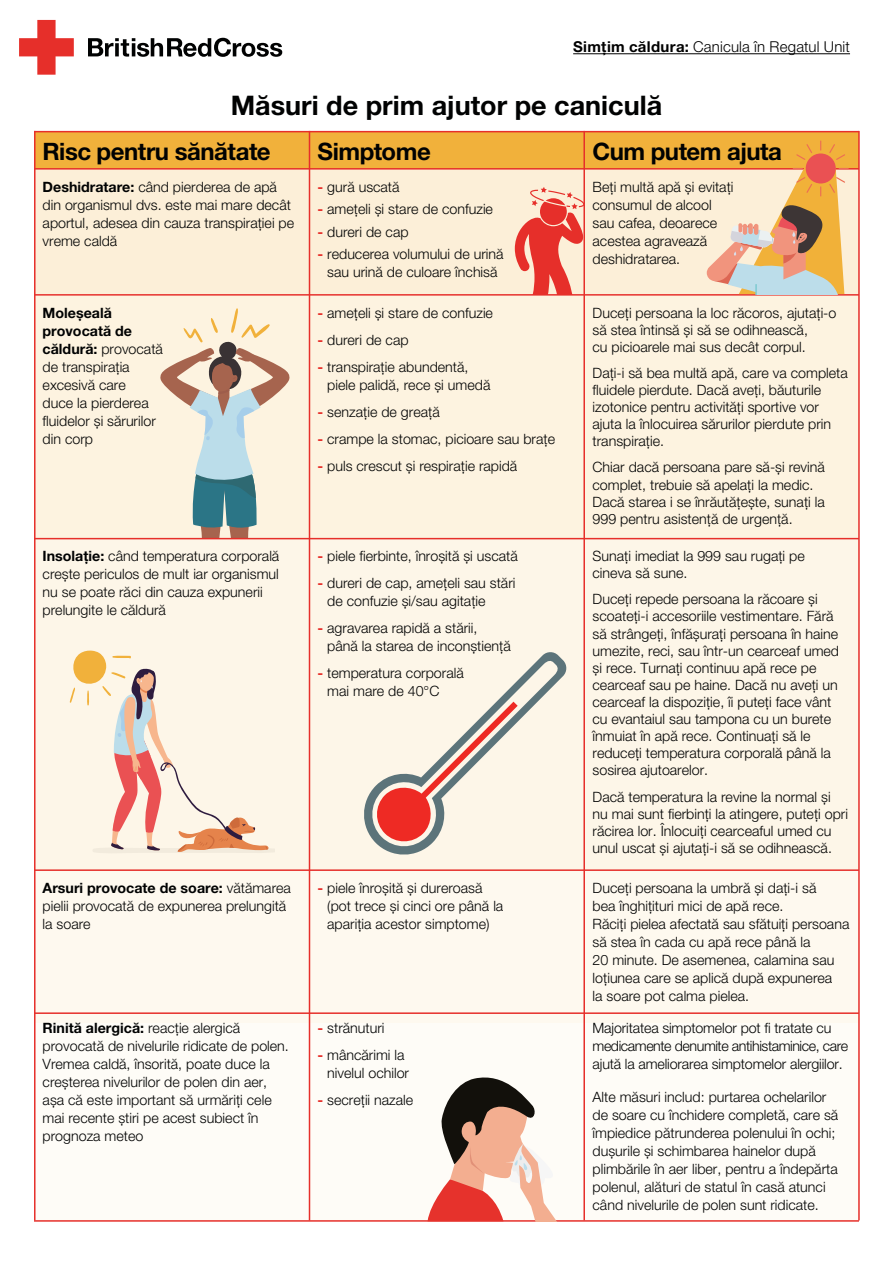
<style>
.page{position:relative;width:893px;height:1263px;background:#fff}
.page>*{position:absolute;margin:0;border:0;box-sizing:border-box;transform-origin:0 0}
.t1{font:700 27px "Helvetica Neue LT Pro";color:#010202}
.t2{font:700 24px "Helvetica Neue LT Pro";letter-spacing:-.02em;color:#010202}
.t3{font:300 15px "Helvetica Neue LT Pro";letter-spacing:.01em;color:#000}
.t4{font:300 14.25px/18px "Helvetica Neue LT Pro";color:#010202}
.s1{font-weight:700}
.s2{font-weight:700;color:#e62f2a}
</style>
<div class="page">
<svg style="left:19px;top:20px;width:55px;height:55px"></svg>
<svg style="left:88px;top:38px;width:194px;height:19px"></svg>
<div style="left:34px;top:170px;width:824px;height:124px;background:#fcefd8"></div>
<div style="left:34px;top:539px;width:824px;height:330px;background:#fdf6e8"></div>
<div style="left:34px;top:1023px;width:824px;height:198px;background:#fefcf7"></div>
<div style="left:34px;top:296px;width:824px;height:243px;background:#fdf3e0"></div>
<div style="left:34px;top:871px;width:824px;height:152px;background:#fef9ef"></div>
<div style="left:34px;top:132px;width:824px;height:37px;background:#f1b13b"></div>
<hr style="left:34px;top:1220px;width:825px;height:2px;background:#e62f2a">
<hr style="left:858px;top:131px;width:2px;height:1089px;background:#e62f2a">
<hr style="left:583px;top:131px;width:2px;height:1089px;background:#e62f2a">
<hr style="left:309px;top:131px;width:1px;height:1089px;background:#e62f2a">
<hr style="left:34px;top:131px;width:2px;height:1089px;background:#e62f2a">
<hr style="left:34px;top:131px;width:825px;height:1px;background:#e62f2a">
<hr style="left:34px;top:168px;width:825px;height:2px;background:#e62f2a">
<hr style="left:34px;top:294px;width:825px;height:2px;background:#e62f2a">
<hr style="left:34px;top:869px;width:825px;height:2px;background:#e62f2a">
<hr style="left:34px;top:1012px;width:825px;height:2px;background:#e62f2a">
<svg style="left:707px;top:141px;width:142px;height:153px"></svg>
<svg style="left:364px;top:652px;width:203px;height:203px"></svg>
<svg style="left:70px;top:650px;width:205px;height:203px"></svg>
<svg style="left:159px;top:308px;width:131px;height:230px"></svg>
<svg style="left:515px;top:187px;width:69px;height:107px"></svg>
<svg style="left:428px;top:1077px;width:141px;height:144px"></svg>
<hr style="left:34px;top:538px;width:825px;height:1px;background:#e62f2a">
<hr style="left:573px;top:54px;width:277px;height:1px;background:#000">
<p class="t3" style="left:573px;top:37px;width:278px"><span class="s1">Simțim căldura:</span> Canicula în Regatul Unit</p>
<h1 class="t1" style="left:231px;top:89px;width:433px">Măsuri de prim ajutor pe caniculă</h1>
<h2 class="t2" style="left:43px;top:136px;width:230px">Risc pentru sănătate</h2>
<h2 class="t2" style="left:317px;top:136px;width:115px">Simptome</h2>
<h2 class="t2" style="left:592px;top:136px;width:191px">Cum putem ajuta</h2>
<p class="t4" style="left:43px;top:178px;width:253px"><span class="s1">Deshidratare:</span> când pierderea de apă din organismul dvs. este mai mare decât aportul, adesea din cauza transpirației pe vreme caldă</p>
<p class="t4" style="left:317px;top:178px;width:84px"><span class="s2">-</span> gură uscată</p>
<p class="t4" style="left:317px;top:200px;width:177px"><span class="s2">-</span> amețeli și stare de confuzie</p>
<p class="t4" style="left:317px;top:222px;width:93px"><span class="s2">-</span> dureri de cap</p>
<p class="t4" style="left:317px;top:245px;width:188px;text-align:center"><span class="s2">-</span> reducerea volumului de urină sau urină de culoare închisă</p>
<p class="t4" style="left:317px;top:303px;width:177px"><span class="s2">-</span> amețeli și stare de confuzie</p>
<p class="t4" style="left:317px;top:330px;width:93px"><span class="s2">-</span> dureri de cap</p>
<p class="t4" style="left:327px;top:357px;width:165px;text-indent:-10px"><span class="s2">-</span> transpirație abundentă, piele palidă, rece și umedă</p>
<p class="t4" style="left:317px;top:402px;width:124px"><span class="s2">-</span> senzație de greață</p>
<p class="t4" style="left:317px;top:429px;width:239px"><span class="s2">-</span> crampe la stomac, picioare sau brațe</p>
<p class="t4" style="left:317px;top:456px;width:201px"><span class="s2">-</span> puls crescut și respirație rapidă</p>
<p class="t4" style="left:593px;top:178px;width:142px">Beți multă apă și evitați consumul de alcool sau cafea, deoarece acestea agravează deshidratarea.</p>
<p class="t4" style="left:43px;top:303px;width:122px"><span class="s1">Moleșeală provocată de căldură:</span> provocată de transpirația excesivă care<br>duce la pierderea fluidelor și sărurilor din corp</p>
<p class="t4" style="left:593px;top:304px;width:245px;line-height:17.1px">Duceți persoana la loc răcoros, ajutați-o să stea întinsă și să se odihnească,<br>cu picioarele mai sus decât corpul.</p>
<p class="t4" style="left:593px;top:364px;width:257px;line-height:17.1px">Dați-i să bea multă apă, care va completa fluidele pierdute. Dacă aveți, băuturile izotonice pentru activități sportive vor ajuta la înlocuirea sărurilor pierdute prin transpirație.</p>
<p class="t4" style="left:593px;top:458px;width:234px;line-height:17.1px">Chiar dacă persoana pare să-și revină complet, trebuie să apelați la medic.<br>Dacă starea i se înrăutățește, sunați la 999 pentru asistență de urgență.</p>
<p class="t4" style="left:593px;top:547px;width:214px;line-height:17.1px">Sunați imediat la 999 sau rugați pe cineva să sune.</p>
<p class="t4" style="left:593px;top:590px;width:248px;line-height:17.1px">Duceți repede persoana la răcoare și scoateți-i accesoriile vestimentare. Fără să strângeți, înfășurați persoana în haine umezite, reci, sau într-un cearceaf umed și rece. Turnați continuu apă rece pe cearceaf sau pe haine. Dacă nu aveți un cearceaf la dispoziție, îi puteți face vânt cu evantaiul sau tampona cu un burete înmuiat în apă rece. Continuați să le reduceți temperatura corporală până la sosirea ajutoarelor.</p>
<p class="t4" style="left:593px;top:787px;width:257px;line-height:17.1px">Dacă temperatura la revine la normal și nu mai sunt fierbinți la atingere, puteți opri răcirea lor. Înlocuiți cearceaful umed cu unul uscat și ajutați-i să se odihnească.</p>
<p class="t4" style="left:593px;top:878px;width:258px">Duceți persoana la umbră și dați-i să<br>bea înghițituri mici de apă rece.<br>Răciți pielea afectată sau sfătuiți persoana să stea în cada cu apă rece până la<br>20 minute. De asemenea, calamina sau loțiunea care se aplică după expunerea<br>la soare pot calma pielea.</p>
<p class="t4" style="left:593px;top:1018px;width:257px">Majoritatea simptomelor pot fi tratate cu medicamente denumite antihistaminice, care ajută la ameliorarea simptomelor alergiilor.</p>
<p class="t4" style="left:593px;top:1087px;width:247px">Alte măsuri includ: purtarea ochelarilor de soare cu închidere completă, care să împiedice pătrunderea polenului în ochi; dușurile și schimbarea hainelor după plimbările în aer liber, pentru a îndepărta polenul, alături de statul în casă atunci când nivelurile de polen sunt ridicate.</p>
<p class="t4" style="left:43px;top:547px;width:238px"><span class="s1">Insolație:</span> când temperatura corporală crește periculos de mult iar organismul nu se poate răci din cauza expunerii prelungite le căldură</p>
<p class="t4" style="left:317px;top:547px;width:202px"><span class="s2">-</span> piele fierbinte, înroșită și uscată</p>
<p class="t4" style="left:327px;top:574px;width:190px;text-indent:-10px"><span class="s2">-</span> dureri de cap, amețeli sau stări de confuzie și/sau agitație</p>
<p class="t4" style="left:327px;top:619px;width:185px;text-indent:-10px"><span class="s2">-</span> agravarea rapidă a stării, până la starea de inconștiență</p>
<p class="t4" style="left:327px;top:664px;width:138px;text-indent:-10px"><span class="s2">-</span> temperatura corporală mai mare de 40°C</p>
<p class="t4" style="left:327px;top:878px;width:178px;text-indent:-10px"><span class="s2">-</span> piele înroșită și dureroasă (pot trece și cinci ore până la apariția acestor simptome)</p>
<p class="t4" style="left:43px;top:878px;width:250px"><span class="s1">Arsuri provocate de soare:</span> vătămarea pielii provocată de expunerea prelungită la soare</p>
<p class="t4" style="left:43px;top:1018px;width:248px"><span class="s1">Rinită alergică:</span> reacție alergică provocată de nivelurile ridicate de polen.<br>Vremea caldă, însorită, poate duce la creșterea nivelurilor de polen din aer, așa că este important să urmăriți cele mai recente știri pe acest subiect în prognoza meteo</p>
<p class="t4" style="left:317px;top:1018px;width:69px"><span class="s2">-</span> strănuturi</p>
<p class="t4" style="left:327px;top:1045px;width:83px;text-indent:-10px"><span class="s2">-</span> mâncărimi la nivelul ochilor</p>
<p class="t4" style="left:317px;top:1090px;width:97px"><span class="s2">-</span> secreții nazale</p>
</div>
